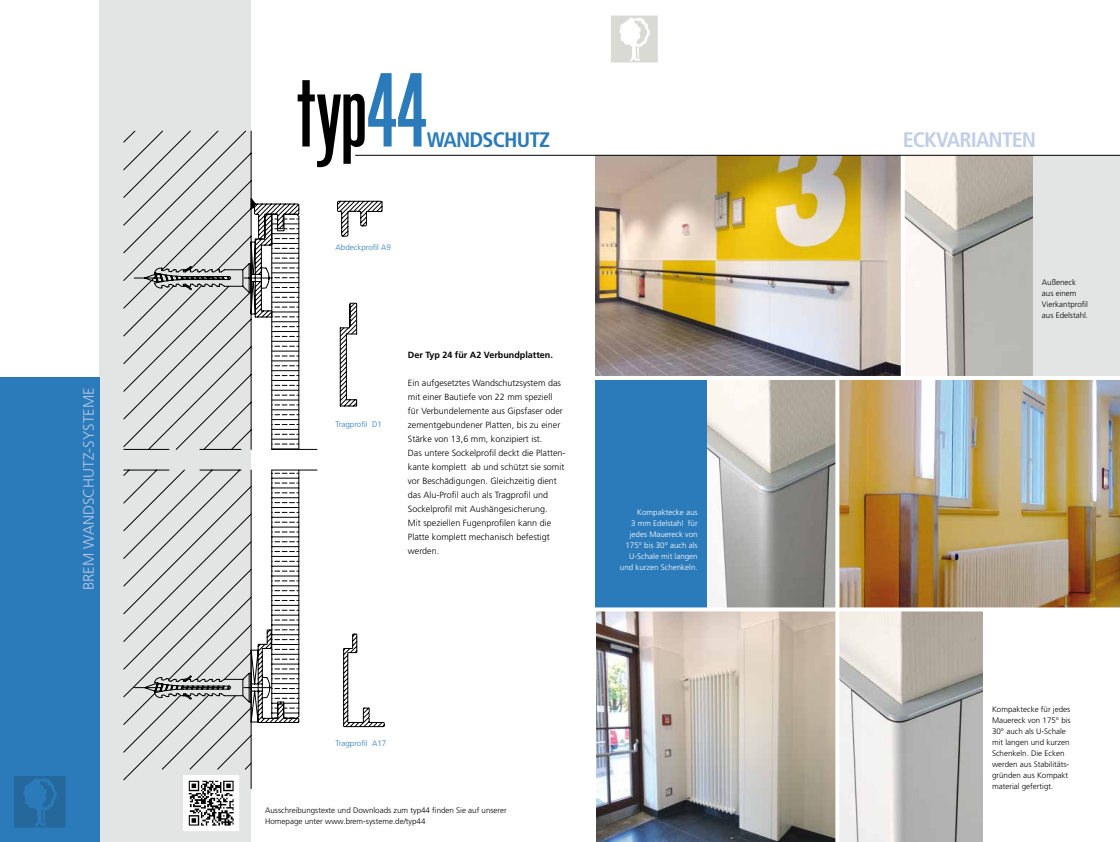
<style>
.page{position:relative;width:1120px;height:842px;background:#fff}
.page>*{position:absolute;margin:0;border:0;box-sizing:border-box;transform-origin:0 0}
.t1{font:110px "Block Gothic Medium Extra Cond";letter-spacing:.005em;color:#000}
.t2{font:700 condensed 21px "Frutiger";letter-spacing:-.04em;color:#c1cee7;scale:1.05 1}
.t3{font:700 condensed 21px "Frutiger";letter-spacing:-.04em;color:#2b7bbb;scale:1.05 1}
.t4{font:300 15px "Frutiger";color:#b8c7e4}
.t5{font:300 9px/14px "Frutiger";color:#000}
.t6{font:700 9px "Frutiger";color:#000}
.t7{font:300 8px/11px "Frutiger";color:#000}
.t8{font:300 8px/11px "Frutiger";color:#fff;text-align:right}
.t9{font:300 8px "Frutiger";color:#2b7bbb}
.s1{color:#2b7bbb}
</style>
<div class="page">
<div style="left:99px;top:0;width:151px;height:842px;background:#e3e4e4"></div>
<div style="left:0;top:378px;width:99px;height:464px;background:#2b7bbb"></div>
<div style="left:595px;top:155px;width:525px;height:433px;background:#e3e4e4"></div>
<div style="left:595px;top:378px;width:525px;height:231px;background:#2b7bbb"></div>
<img style="left:595px;top:156px;width:306px;height:220px">
<img style="left:905px;top:156px;width:127px;height:220px">
<img style="left:839px;top:380px;width:281px;height:227px">
<img style="left:708px;top:380px;width:127px;height:227px">
<img style="left:839px;top:611px;width:143px;height:231px">
<img style="left:596px;top:611px;width:239px;height:231px">
<hr style="left:583px;top:376px;width:537px;height:4px;background:#fff">
<svg style="left:835px;top:380px;width:4px;height:227px"></svg>
<hr style="left:901px;top:150px;width:4px;height:230px;background:#fff">
<svg style="left:835px;top:611px;width:1px;height:231px"></svg>
<svg style="left:595px;top:607px;width:525px;height:2px"></svg>
<hr style="left:355px;top:155px;width:765px;height:1px;background:#000">
<svg style="left:611px;top:16px;width:47px;height:46px"></svg>
<svg style="left:14px;top:776px;width:52px;height:51px"></svg>
<img style="left:190px;top:789px;width:42px;height:35px">
<div style="left:183px;top:775px;width:56px;height:56px;border:6px solid #fff"></div>
<svg style="left:123px;top:130px;width:234px;height:70px"></svg>
<svg style="left:183px;top:781px;width:69px;height:8px"></svg>
<svg style="left:123px;top:200px;width:262px;height:581px"></svg>
<svg style="left:249px;top:197px;width:9px;height:15px"></svg>
<h3 class="t4" style="left:80px;top:590px;width:204px;rotate:-90deg">BREM WANDSCHUTZ-SYSTEME</h3>
<h1 class="t1" style="left:298px;top:35px;width:130px">typ<span class="s1">44</span></h1>
<h2 class="t3" style="left:427px;top:127px;width:119px">WANDSCHUTZ</h2>
<h2 class="t2" style="left:903px;top:127px;width:128px">ECKVARIANTEN</h2>
<p class="t9" style="left:335px;top:243px;width:57px">Abdeckprofil A9</p>
<p class="t9" style="left:335px;top:420px;width:48px">Tragprofil D1</p>
<p class="t6" style="left:408px;top:349px;width:147px">Der Typ 24 für A2 Verbundplatten.</p>
<p class="t5" style="left:408px;top:376px;width:159px">Ein aufgesetztes Wandschutzsystem das mit einer Bautiefe von 22 mm speziell für Verbundelemente aus Gipsfaser oder zementgebundener Platten, bis zu einer Stärke von 13,6 mm, konzipiert ist.<br>Das untere Sockelprofil deckt die Platten&shy;kante komplett ab und schützt sie somit vor Beschädigungen. Gleichzeitig dient das Alu-Profil auch als Tragprofil und Sockelprofil mit Aushängesicherung.<br>Mit speziellen Fugenprofilen kann die Platte komplett mechanisch befestigt werden.</p>
<p class="t8" style="left:620px;top:507px;width:79px">Kompaktecke aus<br>3 mm Edelstahl für jedes Mauereck von<br>175° bis 30° auch als<br>U-Schale mit langen und kurzen Schenkeln.</p>
<p class="t9" style="left:335px;top:739px;width:52px">Tragprofil A17</p>
<p class="t7" style="left:265px;top:804px;width:243px">Ausschreibungstexte und Downloads zum typ44 finden Sie auf unserer<br>Homepage unter www.brem-systeme.de/typ44</p>
<p class="t7" style="left:1042px;top:277px;width:48px">Außeneck aus einem<br>Vierkantprofil aus Edelstahl.</p>
<p class="t7" style="left:992px;top:704px;width:80px">Kompaktecke für jedes<br>Mauereck von 175° bis<br>30° auch als U-Schale mit langen und kurzen<br>Schenkeln. Die Ecken werden aus Stabilitäts&shy;gründen aus Kompakt material gefertigt.</p>
</div>
